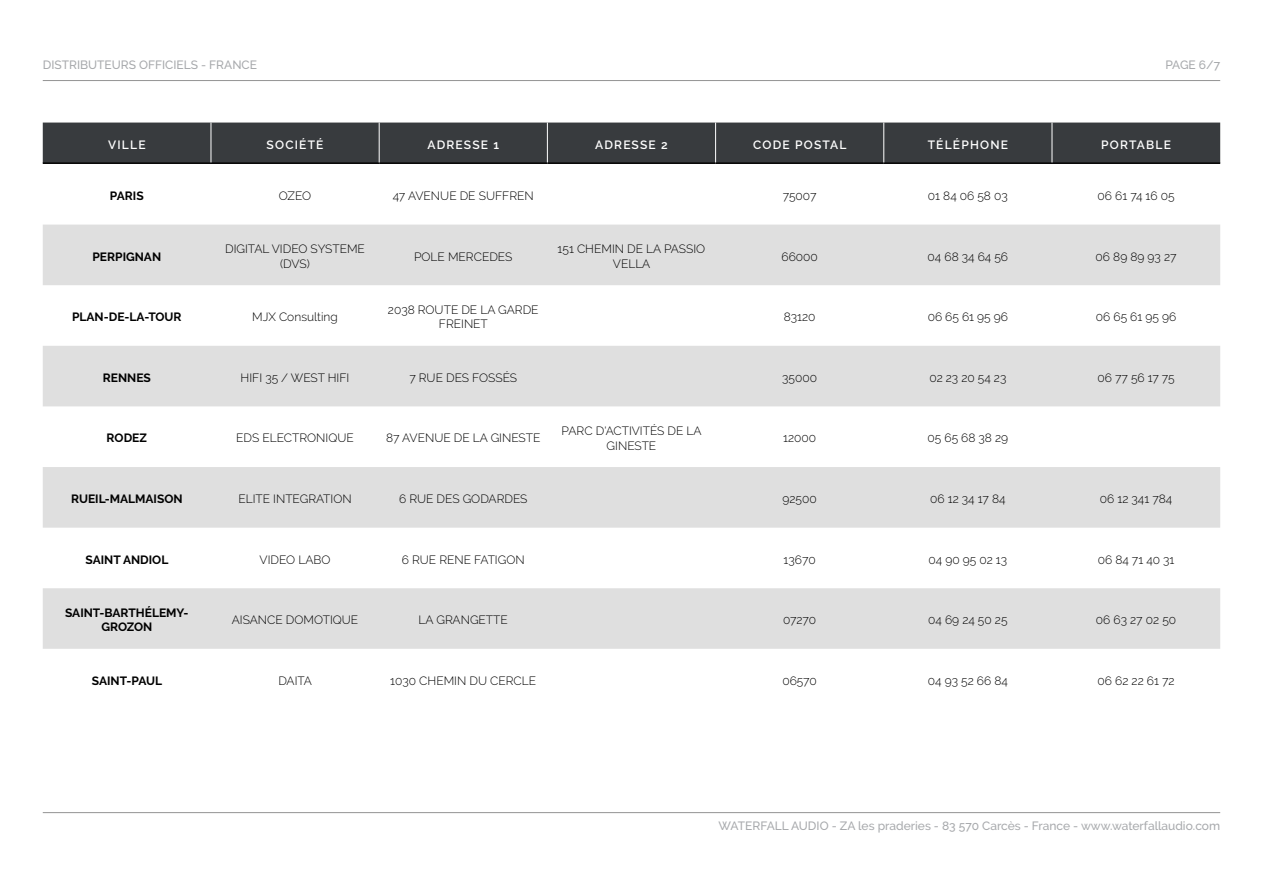
<style>
.page{position:relative;width:1263px;height:893px;background:#fff}
.page>*{position:absolute;margin:0;border:0;box-sizing:border-box;transform-origin:0 0}
.t1{font:300 12px/14.4px "Raleway";color:#000;text-align:center}
.t2{font:500 12px "Raleway";color:#a7a9ac}
.t3{font:700 12px/14.4px "Raleway";color:#000;text-align:center}
.t4{font:600 12px "Raleway";letter-spacing:.1em;color:#fff}
</style>
<div class="page">
<div style="left:43px;top:123px;width:1177px;height:39px;background:#383b3e"></div>
<svg style="left:43px;top:225px;width:1177px;height:424px;fill:#dfdfdf"></svg>
<hr style="left:43px;top:162px;width:168px;height:2px;background:#000">
<hr style="left:211px;top:162px;width:168px;height:2px;background:#000">
<hr style="left:379px;top:162px;width:168px;height:2px;background:#000">
<hr style="left:547px;top:162px;width:169px;height:2px;background:#000">
<hr style="left:716px;top:162px;width:168px;height:2px;background:#000">
<hr style="left:884px;top:162px;width:168px;height:2px;background:#000">
<hr style="left:1052px;top:162px;width:168px;height:2px;background:#000">
<hr style="left:211px;top:123px;width:1px;height:39px;background:#fff">
<hr style="left:379px;top:123px;width:1px;height:39px;background:#fff">
<hr style="left:547px;top:123px;width:1px;height:39px;background:#fff">
<hr style="left:715px;top:123px;width:1px;height:39px;background:#fff">
<hr style="left:883px;top:123px;width:1px;height:39px;background:#fff">
<hr style="left:1052px;top:123px;width:1px;height:39px;background:#fff">
<hr style="left:43px;top:812px;width:1177px;height:1px;background:#939393">
<hr style="left:43px;top:80px;width:1177px;height:1px;background:#939393">
<p class="t2" style="left:43px;top:57px;width:216px">DISTRIBUTEURS OFFICIELS - FRANCE</p>
<p class="t2" style="left:1165px;top:57px;width:56px">PAGE 6/7</p>
<p class="t4" style="left:108px;top:137px;width:39px">VILLE</p>
<p class="t4" style="left:267px;top:137px;width:58px">SOCIÉTÉ</p>
<p class="t4" style="left:427px;top:137px;width:73px">ADRESSE 1</p>
<p class="t4" style="left:595px;top:137px;width:74px">ADRESSE 2</p>
<p class="t4" style="left:753px;top:137px;width:95px">CODE POSTAL</p>
<p class="t4" style="left:928px;top:137px;width:82px">TÉLÉPHONE</p>
<p class="t4" style="left:1101px;top:137px;width:71px">PORTABLE</p>
<p class="t3" style="left:110px;top:189px;width:35px">PARIS</p>
<p class="t1" style="left:279px;top:188px;width:34px">OZEO</p>
<p class="t1" style="left:393px;top:188px;width:142px">47 AVENUE DE SUFFREN</p>
<p class="t1" style="left:783px;top:188px;width:35px">75007</p>
<p class="t1" style="left:928px;top:188px;width:81px">01 84 06 58 03</p>
<p class="t1" style="left:1097px;top:188px;width:79px">06 61 74 16 05</p>
<p class="t3" style="left:93px;top:249px;width:70px">PERPIGNAN</p>
<p class="t1" style="left:225px;top:242px;width:141px">DIGITAL VIDEO SYSTEME (DVS)</p>
<p class="t1" style="left:414px;top:249px;width:100px">POLE MERCEDES</p>
<p class="t1" style="left:558px;top:242px;width:149px">151 CHEMIN DE LA PASSIO<br>VELLA</p>
<p class="t1" style="left:781px;top:249px;width:38px">66000</p>
<p class="t1" style="left:928px;top:249px;width:82px">04 68 34 64 56</p>
<p class="t1" style="left:1096px;top:249px;width:82px">06 89 89 93 27</p>
<p class="t3" style="left:72px;top:310px;width:111px">PLAN-DE-LA-TOUR</p>
<p class="t1" style="left:252px;top:310px;width:87px">MJX Consulting</p>
<p class="t1" style="left:388px;top:302px;width:152px">2038 ROUTE DE LA GARDE<br>FREINET</p>
<p class="t1" style="left:784px;top:310px;width:33px">83120</p>
<p class="t1" style="left:928px;top:310px;width:82px">06 65 61 95 96</p>
<p class="t1" style="left:1096px;top:310px;width:82px">06 65 61 95 96</p>
<p class="t3" style="left:103px;top:370px;width:49px">RENNES</p>
<p class="t1" style="left:241px;top:370px;width:110px">HIFI 35 / WEST HIFI</p>
<p class="t1" style="left:409px;top:370px;width:109px">7 RUE DES FOSSÉS</p>
<p class="t1" style="left:782px;top:370px;width:36px">35000</p>
<p class="t1" style="left:929px;top:370px;width:79px">02 23 20 54 23</p>
<p class="t1" style="left:1097px;top:370px;width:79px">06 77 56 17 75</p>
<p class="t3" style="left:107px;top:431px;width:42px">RODEZ</p>
<p class="t1" style="left:236px;top:431px;width:119px">EDS ELECTRONIQUE</p>
<p class="t1" style="left:386px;top:431px;width:156px">87 AVENUE DE LA GINESTE</p>
<p class="t1" style="left:562px;top:424px;width:142px">PARC D'ACTIVITÉS DE LA<br>GINESTE</p>
<p class="t1" style="left:783px;top:431px;width:34px">12000</p>
<p class="t1" style="left:927px;top:431px;width:82px">05 65 68 38 29</p>
<p class="t3" style="left:71px;top:492px;width:113px">RUEIL-MALMAISON</p>
<p class="t1" style="left:238px;top:491px;width:115px">ELITE INTEGRATION</p>
<p class="t1" style="left:399px;top:491px;width:130px">6 RUE DES GODARDES</p>
<p class="t1" style="left:782px;top:491px;width:36px">92500</p>
<p class="t1" style="left:930px;top:491px;width:77px">06 12 34 17 84</p>
<p class="t1" style="left:1100px;top:491px;width:74px">06 12 341 784</p>
<p class="t3" style="left:86px;top:552px;width:84px">SAINT ANDIOL</p>
<p class="t1" style="left:260px;top:552px;width:72px">VIDEO LABO</p>
<p class="t1" style="left:402px;top:552px;width:124px">6 RUE RENE FATIGON</p>
<p class="t1" style="left:784px;top:552px;width:34px">13670</p>
<p class="t1" style="left:928px;top:552px;width:80px">04 90 95 02 13</p>
<p class="t1" style="left:1098px;top:552px;width:78px">06 84 71 40 31</p>
<p class="t3" style="left:65px;top:606px;width:125px">SAINT-BARTHÉLEMY-<br>GROZON</p>
<p class="t1" style="left:232px;top:613px;width:128px">AISANCE DOMOTIQUE</p>
<p class="t1" style="left:419px;top:613px;width:91px">LA GRANGETTE</p>
<p class="t1" style="left:783px;top:613px;width:35px">07270</p>
<p class="t1" style="left:928px;top:613px;width:81px">04 69 24 50 25</p>
<p class="t1" style="left:1096px;top:613px;width:82px">06 63 27 02 50</p>
<p class="t3" style="left:92px;top:673px;width:72px">SAINT-PAUL</p>
<p class="t1" style="left:278px;top:673px;width:35px">DAITA</p>
<p class="t1" style="left:390px;top:673px;width:147px">1030 CHEMIN DU CERCLE</p>
<p class="t1" style="left:782px;top:673px;width:36px">06570</p>
<p class="t1" style="left:928px;top:673px;width:81px">04 93 52 66 84</p>
<p class="t1" style="left:1097px;top:673px;width:78px">06 62 22 61 72</p>
<p class="t2" style="left:719px;top:819px;width:503px">WATERFALL AUDIO - ZA les praderies - 83 570 Carcès - France - www.waterfallaudio.com</p>
</div>
